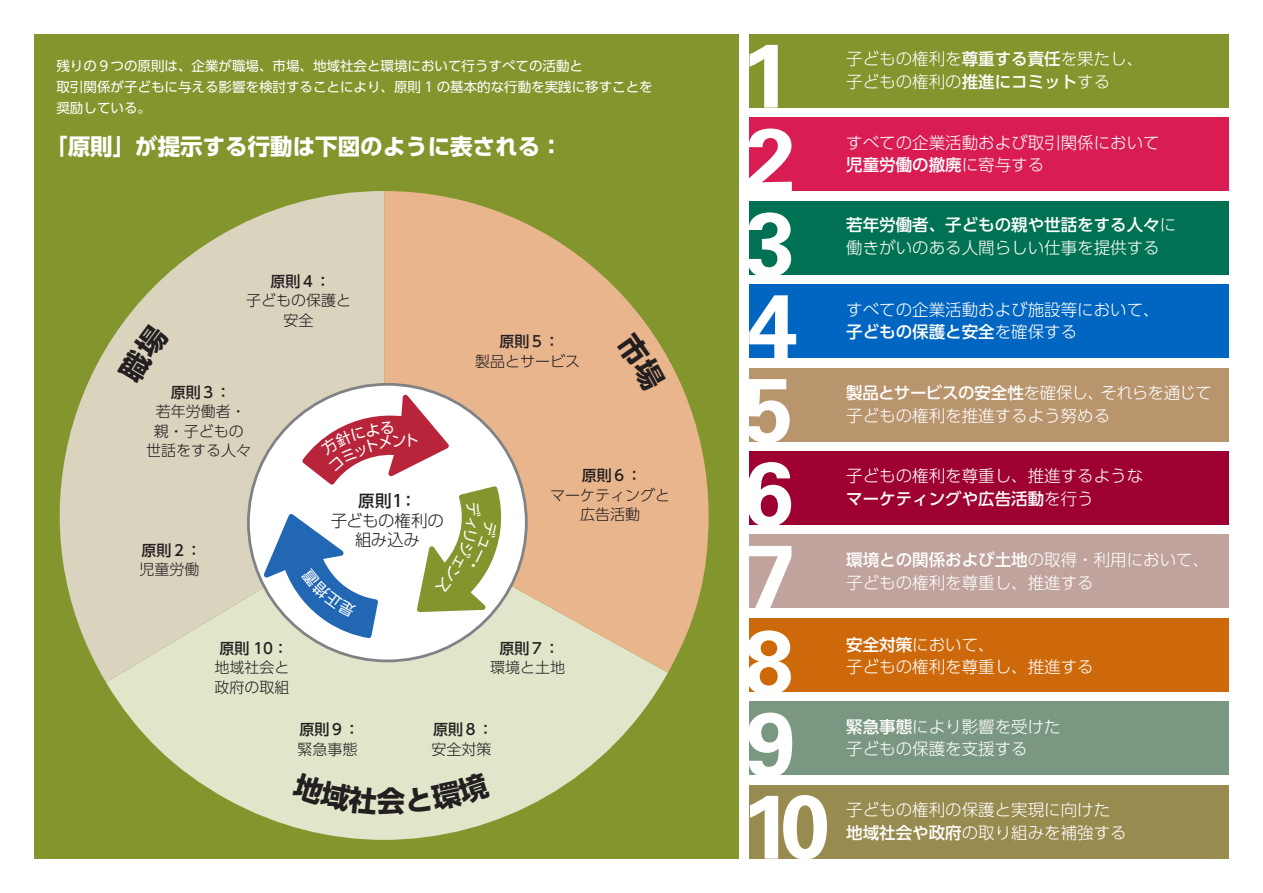
<style>
.page{position:relative;width:1263px;height:893px;background:#fff}
.page>*{position:absolute;margin:0;border:0;box-sizing:border-box;transform-origin:0 0}
.t1{font:700 89.85px/83.4px "Univers CE";color:#fff}
.t2{font:700 28.5px "UD Shin Go Pro";color:#231f20}
.t3{font:700 22.5px "UD Shin Go Pro";color:#fff}
.t4{font:300 16.5px/22.5px "UD Shin Go Pro";color:#fff}
.t5{font:300 16.5px/19.5px "UD Shin Go Pro";letter-spacing:-.025em;color:#231f20;text-align:center}
.t6{font:500 16.5px "UD Shin Go Pro";color:#231f20}
.t7{font:300 15px/19.5px "UD Shin Go Pro";color:#231f20;text-align:center}
.t8{font:500 15px "UD Shin Go Pro";color:#231f20}
.t9{font:13.5px/21px "UD Shin Go Pro";color:#fff}
.s1{font-weight:500}
</style>
<div class="page">
<div style="left:34px;top:34px;width:705px;height:825px;background:#83962d"></div>
<div style="left:750px;top:34px;width:479px;height:74px;background:#83962d"></div>
<div style="left:750px;top:117px;width:479px;height:74px;background:#d91c52"></div>
<div style="left:750px;top:201px;width:479px;height:73px;background:#007253"></div>
<div style="left:750px;top:284px;width:479px;height:74px;background:#0066c1"></div>
<div style="left:750px;top:368px;width:479px;height:73px;background:#b9956e"></div>
<div style="left:750px;top:451px;width:479px;height:74px;background:#9e0031"></div>
<div style="left:750px;top:535px;width:479px;height:73px;background:#c0a39d"></div>
<div style="left:750px;top:618px;width:479px;height:73px;background:#ce690b"></div>
<div style="left:750px;top:701px;width:479px;height:74px;background:#7a9781"></div>
<div style="left:750px;top:785px;width:479px;height:73px;background:#988b50"></div>
<svg style="left:59px;top:191px;width:325px;height:491px;fill:#dad3be"></svg>
<svg style="left:106px;top:515px;width:562px;height:325px;fill:#e1e6cb"></svg>
<svg style="left:384px;top:191px;width:324px;height:482px;fill:#e9b58d"></svg>
<div style="left:248px;top:384px;width:278px;height:277px;background:#fff;border-radius:50%"></div>
<svg style="left:264px;top:395px;width:238px;height:243px"></svg>
<div style="left:116px;top:322px;width:55px;height:63px;background:#dad3be"></div>
<svg style="left:614px;top:330px;width:54px;height:63px;background:#e1b286"></svg>
<div style="left:291px;top:771px;width:87px;height:44px;background:#e1e6cb"></div>
<div style="left:407px;top:771px;width:84px;height:42px;background:#e1e6cb"></div>
<p class="t9" style="left:56px;top:55px;width:598px">残りの９つの原則は、企業が職場、市場、地域社会と環境において行うすべての活動と<br>取引関係が子どもに与える影響を検討することにより、原則 1 の基本的な行動を実践に移すことを奨励している。</p>
<h3 class="t3" style="left:45px;top:128px;width:519px">「原則」が提示する行動は下図のように表される：</h3>
<p class="t8" style="left:270px;top:269px;width:61px">原則４：</p>
<p class="t7" style="left:246px;top:290px;width:106px">子どもの保護と安全</p>
<p class="t8" style="left:171px;top:380px;width:62px">原則３：</p>
<p class="t7" style="left:146px;top:401px;width:107px">若年労働者・親・子どもの世話をする人々</p>
<p class="t8" style="left:141px;top:538px;width:61px">原則２：</p>
<p class="t7" style="left:140px;top:559px;width:61px">児童労働</p>
<p class="t8" style="left:220px;top:636px;width:70px">原則 10：</p>
<p class="t7" style="left:214px;top:657px;width:76px;text-align:left">地域社会と政府の取組</p>
<p class="t6" style="left:358px;top:488px;width:60px">原則１：</p>
<p class="t5" style="left:331px;top:510px;width:115px">子どもの権利の組み込み</p>
<p class="t8" style="left:500px;top:329px;width:61px">原則５：</p>
<p class="t7" style="left:475px;top:351px;width:106px">製品とサービス</p>
<p class="t8" style="left:582px;top:463px;width:61px">原則６：</p>
<p class="t7" style="left:550px;top:485px;width:121px">マーケティングと広告活動</p>
<p class="t8" style="left:500px;top:636px;width:61px">原則７：</p>
<p class="t7" style="left:490px;top:657px;width:76px">環境と土地</p>
<p class="t8" style="left:299px;top:717px;width:61px">原則９：</p>
<p class="t7" style="left:297px;top:739px;width:61px">緊急事態</p>
<h2 class="t2" style="left:377px;top:778px;width:30px">会</h2>
<p class="t8" style="left:433px;top:717px;width:61px">原則８：</p>
<p class="t7" style="left:431px;top:739px;width:61px">安全対策</p>
<h1 class="t1" style="left:741px;top:37px;width:90px">1<br>2<br>3<br>4<br>5<br>6<br>7<br>8<br>9<br>10</h1>
<p class="t4" style="left:846px;top:47px;width:298px">子どもの権利を<span class="s1">尊重する責任</span>を果たし、子どもの権利の<span class="s1">推進にコミット</span>する</p>
<p class="t4" style="left:846px;top:131px;width:315px">すべての企業活動および取引関係において<span class="s1">児童労働の撤廃</span>に寄与する</p>
<p class="t4" style="left:846px;top:213px;width:331px"><span class="s1">若年労働者、子どもの親や世話をする人々</span>に働きがいのある人間らしい仕事を提供する</p>
<p class="t4" style="left:846px;top:297px;width:315px">すべての企業活動および施設等において、<span class="s1">子どもの保護と安全</span>を確保する</p>
<p class="t4" style="left:846px;top:381px;width:367px"><span class="s1">製品とサービスの安全性</span>を確保し、それらを通じて子どもの権利を推進するよう努める</p>
<p class="t4" style="left:846px;top:464px;width:298px">子どもの権利を尊重し、推進するような<span class="s1">マーケティングや広告活動</span>を行う</p>
<p class="t4" style="left:846px;top:548px;width:364px"><span class="s1">環境との関係および土地</span>の取得・利用において、子どもの権利を尊重し、推進する</p>
<p class="t4" style="left:846px;top:633px;width:249px"><span class="s1">安全対策</span>において、<br>子どもの権利を尊重し、推進する</p>
<p class="t4" style="left:846px;top:715px;width:216px"><span class="s1">緊急事態</span>により影響を受けた子どもの保護を支援する</p>
<p class="t4" style="left:846px;top:798px;width:282px">子どもの権利の保護と実現に向けた<span class="s1">地域社会や政府</span>の取り組みを補強する</p>
</div>
